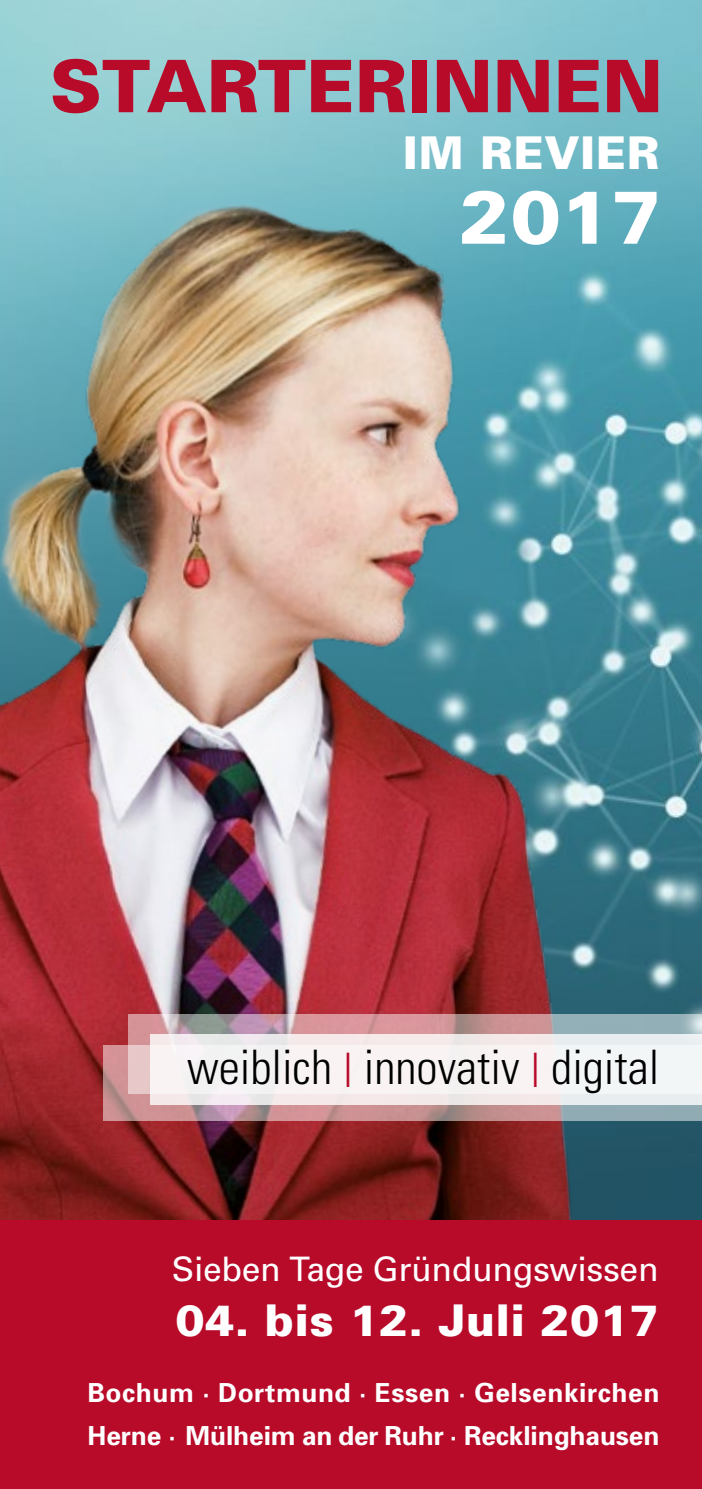
<style>
.page{position:relative;width:702px;height:1489px;background:#fff}
.page>*{position:absolute;margin:0;border:0;box-sizing:border-box;transform-origin:0 0}
.t1{font:900 75px "Univers";color:#fff}
.t2{font:900 72.5px "Univers";letter-spacing:.005em;color:#b80a29}
.t3{font:300 condensed 47.5px "Univers";color:#000}
.t4{font:900 45.25px "Univers";letter-spacing:.015em;color:#fff}
.t5{font:900 43.75px "Univers";letter-spacing:.01em;color:#fff}
.t6{font:33.75px "Univers";letter-spacing:-.01em;color:#fff}
.t7{font:700 26.25px/43.8px "Univers";letter-spacing:-.005em;color:#fff}
.s1{color:#b80a29}
</style>
<div class="page">
<img style="left:0;top:0;width:702px;height:1220px">
<svg style="left:128px;top:1013px;width:574px;height:32px;background:#c9b3b8"></svg>
<svg style="left:103px;top:1045px;width:599px;height:75px;fill:#f3f2f3"></svg>
<div style="left:0;top:1220px;width:702px;height:268px;background:#b80a29"></div>
<h2 class="t2" style="left:50px;top:41px;width:614px">STARTERINNEN</h2>
<h3 class="t4" style="left:403px;top:125px;width:258px">IM REVIER</h3>
<h1 class="t1" style="left:459px;top:170px;width:203px">2017</h1>
<h3 class="t3" style="left:187px;top:1038px;width:474px">weiblich <span class="s1">|</span> innovativ <span class="s1">|</span> digital</h3>
<p class="t6" style="left:172px;top:1247px;width:488px">Sieben Tage Gründungswissen</p>
<h3 class="t5" style="left:176px;top:1292px;width:484px">04. bis 12. Juli 2017</h3>
<p class="t7" style="left:87px;top:1369px;width:573px">Bochum · Dortmund · Essen · Gelsenkirchen<br>Herne · Mülheim an der Ruhr · Recklinghausen</p>
</div>
